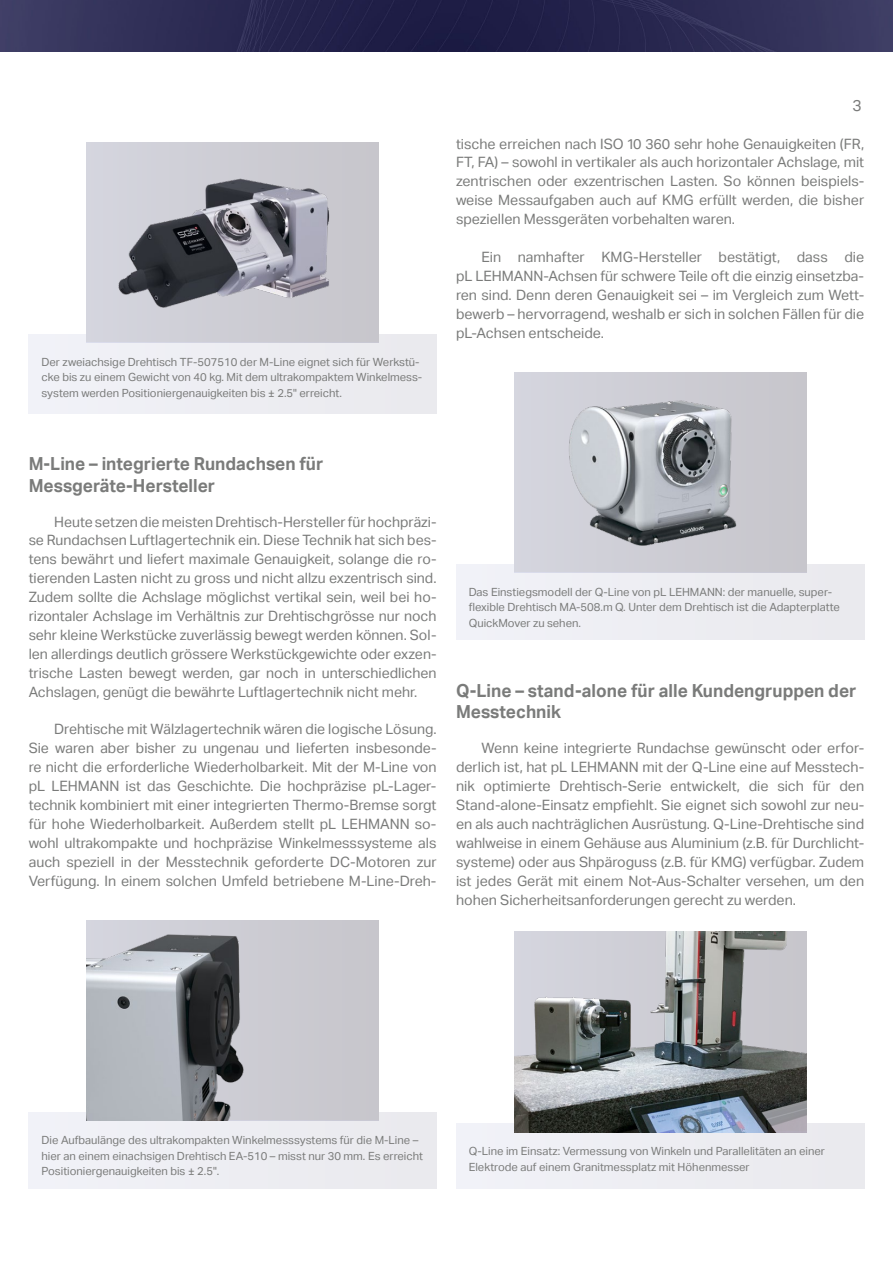
<style>
.page{position:relative;width:893px;height:1263px;background:#fff}
.page>*{position:absolute;margin:0;border:0;box-sizing:border-box;transform-origin:0 0}
.t1{font:700 18px/21.8px "Aktiv Grotesk Trial";color:#7a7b7a;scale:.96 1}
.t2{font:15.75px "Aktiv Grotesk Trial";color:#7a7b7a}
.t3{font:14.25px/18.9px "Aktiv Grotesk Trial";color:#7a7b7a;text-align:justify}
.t4{font:11.25px/15.8px "Aktiv Grotesk Trial";color:#7a7b7a}
</style>
<div class="page">
<img style="left:0;top:0;width:893px;height:51px">
<div style="left:29px;top:334px;width:408px;height:79px;background:#ededf2"></div>
<div style="left:87px;top:142px;width:292px;height:201px;background:#c8c7cd"></div>
<img style="left:87px;top:142px;width:243px;height:191px">
<div style="left:29px;top:1112px;width:408px;height:76px;background:#ededf2"></div>
<img style="left:87px;top:923px;width:292px;height:198px">
<div style="left:456px;top:564px;width:408px;height:76px;background:#ededf2"></div>
<img style="left:514px;top:372px;width:292px;height:201px">
<div style="left:456px;top:1124px;width:408px;height:64px;background:#ededf2"></div>
<img style="left:514px;top:931px;width:292px;height:201px">
<p class="t4" style="left:42px;top:354px;width:382px">Der zweiachsige Drehtisch TF-507510 der M-Line eignet sich für Werkstü&shy;cke bis zu einem Gewicht von 40 kg. Mit dem ultrakompaktem Winkelmess&shy;system werden Positioniergenauigkeiten bis ± 2.5" erreicht.</p>
<p class="t2" style="left:852px;top:96px;width:11px">3</p>
<p class="t3" style="left:456px;top:134px;width:410px">tische erreichen nach ISO 10 360 sehr hohe Genauigkeiten (FR, FT, FA) – sowohl in vertikaler als auch horizontaler Achslage, mit zentrischen oder exzentrischen Lasten. So können beispiels&shy;weise Messaufgaben auch auf KMG erfüllt werden, die bisher speziellen Messgeräten vorbehalten waren.</p>
<p class="t3" style="left:456px;top:248px;width:410px;text-indent:26px">Ein namhafter KMG-Hersteller bestätigt, dass die pL LEHMANN-Achsen für schwere Teile oft die einzig einsetzba&shy;ren sind. Denn deren Genauigkeit sei – im Vergleich zum Wett&shy;bewerb – hervorragend, weshalb er sich in solchen Fällen für die pL-Achsen entscheide.</p>
<p class="t1" style="left:29px;top:453px;width:308px">M-Line – integrierte Rundachsen für<br>Messgeräte-Hersteller</p>
<p class="t3" style="left:29px;top:512px;width:409px;text-indent:26px">Heute setzen die meisten Drehtisch-Hersteller für hochpräzi&shy;se Rundachsen Luftlagertechnik ein. Diese Technik hat sich bes&shy;tens bewährt und liefert maximale Genauigkeit, solange die ro&shy;tierenden Lasten nicht zu gross und nicht allzu exzentrisch sind.<br>Zudem sollte die Achslage möglichst vertikal sein, weil bei ho&shy;rizontaler Achslage im Verhältnis zur Drehtischgrösse nur noch sehr kleine Werkstücke zuverlässig bewegt werden können. Sol&shy;len allerdings deutlich grössere Werkstückgewichte oder exzen&shy;trische Lasten bewegt werden, gar noch in unterschiedlichen Achslagen, genügt die bewährte Luftlagertechnik nicht mehr.</p>
<p class="t3" style="left:29px;top:720px;width:409px;text-indent:26px">Drehtische mit Wälzlagertechnik wären die logische Lösung.<br>Sie waren aber bisher zu ungenau und lieferten insbesonde&shy;re nicht die erforderliche Wiederholbarkeit. Mit der M-Line von pL LEHMANN ist das Geschichte. Die hochpräzise pL-Lager&shy;technik kombiniert mit einer integrierten Thermo-Bremse sorgt für hohe Wiederholbarkeit. Außerdem stellt pL LEHMANN so&shy;wohl ultrakompakte und hochpräzise Winkelmesssysteme als auch speziell in der Messtechnik geforderte DC-Motoren zur Verfügung. In einem solchen Umfeld betriebene M-Line-Dreh-</p>
<p class="t4" style="left:469px;top:584px;width:373px">Das Einstiegsmodell der Q-Line von pL LEHMANN: der manuelle, super&shy;flexible Drehtisch MA-508.m Q. Unter dem Drehtisch ist die Adapterplatte<br>QuickMover zu sehen.</p>
<p class="t1" style="left:456px;top:680px;width:419px">Q-Line – stand-alone für alle Kundengruppen der<br>Messtechnik</p>
<p class="t3" style="left:456px;top:739px;width:410px;text-indent:26px">Wenn keine integrierte Rundachse gewünscht oder erfor&shy;derlich ist, hat pL LEHMANN mit der Q-Line eine auf Messtech&shy;nik optimierte Drehtisch-Serie entwickelt, die sich für den Stand-alone-Einsatz empfiehlt. Sie eignet sich sowohl zur neu&shy;en als auch nachträglichen Ausrüstung. Q-Line-Drehtische sind wahlweise in einem Gehäuse aus Aluminium (z.B. für Durchlicht&shy;systeme) oder aus Shpäroguss (z.B. für KMG) verfügbar. Zudem ist jedes Gerät mit einem Not-Aus-Schalter versehen, um den hohen Sicherheitsanforderungen gerecht zu werden.</p>
<p class="t4" style="left:42px;top:1132px;width:383px">Die Aufbaulänge des ultrakompakten Winkelmesssystems für die M-Line – hier an einem einachsigen Drehtisch EA-510 – misst nur 30 mm. Es erreicht<br>Positioniergenauigkeiten bis ± 2.5".</p>
<p class="t4" style="left:469px;top:1143px;width:358px">Q-Line im Einsatz: Vermessung von Winkeln und Parallelitäten an einer<br>Elektrode auf einem Granitmessplatz mit Höhenmesser</p>
</div>
